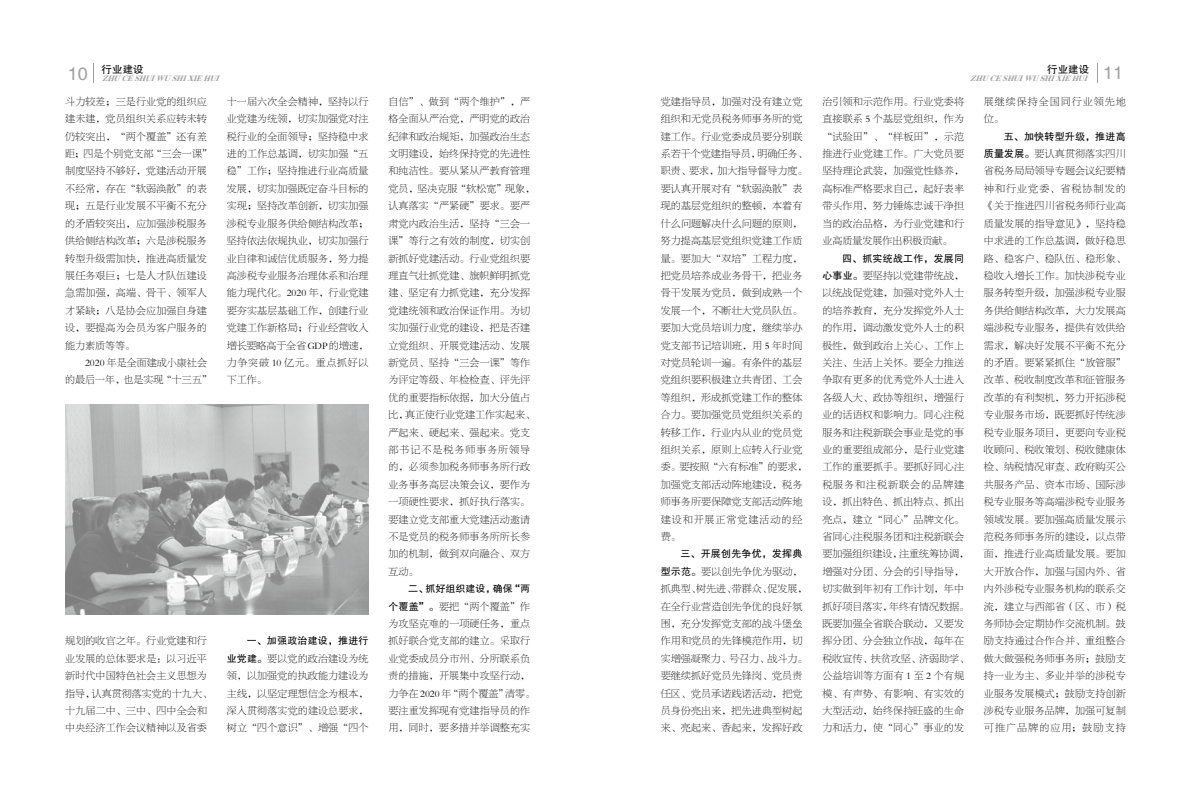
<style>
.page{position:relative;width:1191px;height:808px;background:#fff}
.page>*{position:absolute;margin:0;border:0;box-sizing:border-box;transform-origin:0 0}
.t1{font:18px "FZHTJW GB1 0";color:#9fa0a0}
.t2{font:10.5px "FZHTJW GB1 0";color:#000}
.t3{font:10px/17.4px "FZBSK GBK1 0";letter-spacing:.015em;color:#000}
.t4{font:10px "FZHTK GBK1 0";letter-spacing:.02em;color:#000}
.t5{font:10px/17.4px "FZBSK GBK1 0";letter-spacing:.1em;color:#000}
.t6{font:10px "FZHTK GBK1 0";color:#000}
.t7{font:italic 8px "FZXBSJW GB1 0";color:#9fa0a0}
.s1{font-family:"FZHTK GBK1 0"}
</style>
<div class="page">
<img style="left:65px;top:404px;width:304px;height:211px">
<p class="t2" style="left:102px;top:64px;width:43px">行业建设</p>
<p class="t2" style="left:1047px;top:63px;width:43px">行业建设</p>
<p class="t3" style="left:65px;top:93px;width:148px">斗力较差；三是行业党的组织应建未建，党员组织关系应转未转仍较突出，“两个覆盖”还有差距；四是个别党支部“三会一课”制度坚持不够好，党建活动开展不经常，存在“软弱涣散”的表现；五是行业发展不平衡不充分的矛盾较突出，应加强涉税服务供给侧结构改革；六是涉税服务转型升级需加快，推进高质量发展任务艰巨；七是人才队伍建设急需加强，高端、骨干、领军人才紧缺；八是协会应加强自身建设，要提高为会员为客户服务的能力素质等等。</p>
<p class="t3" style="left:65px;top:354px;width:148px;text-indent:20px">2020 年是全面建成小康社会的最后一年，也是实现“十三五”</p>
<h1 class="t1" style="left:68px;top:64px;width:21px">10</h1>
<p class="t7" style="left:102px;top:74px;width:122px">ZHUCESHUIWUSHIXIEHUI</p>
<p class="t7" style="left:970px;top:73px;width:122px">ZHUCESHUIWUSHIXIEHUI</p>
<h1 class="t1" style="left:1103px;top:63px;width:21px">11</h1>
<p class="t3" style="left:227px;top:93px;width:143px;text-align:justify">十一届六次全会精神，坚持以行业党建为统领，切实加强党对注税行业的全面领导；坚持稳中求进的工作总基调，切实加强“五稳”工作；坚持推进行业高质量发展，切实加强既定奋斗目标的实现；坚持改革创新，切实加强涉税专业服务供给侧结构改革；坚持依法依规执业，切实加强行业自律和诚信优质服务，努力提高涉税专业服务治理体系和治理能力现代化。2020 年，行业党建要夯实基层基础工作，创建行业党建工作新格局；行业经营收入增长要略高于全省GDP的增速，力争突破 10 亿元。重点抓好以下工作。</p>
<p class="t3" style="left:660px;top:93px;width:148px">党建指导员，加强对没有建立党组织和无党员税务师事务所的党建工作。行业党委成员要分别联系若干个党建指导员，明确任务、职责、要求，加大指导督导力度。要认真开展对有“软弱涣散”表现的基层党组织的整顿，本着有什么问题解决什么问题的原则，努力提高基层党组织党建工作质量。要加大“双培”工程力度，把党员培养成业务骨干，把业务骨干发展为党员，做到成熟一个发展一个，不断壮大党员队伍。要加大党员培训力度，继续举办党支部书记培训班，用 5 年时间对党员轮训一遍。有条件的基层党组织要积极建立共青团、工会等组织，形成抓党建工作的整体合力。要加强党员党组织关系的转移工作，行业内从业的党员党组织关系，原则上应转入行业党委。要按照“六有标准”的要求，加强党支部活动阵地建设，税务师事务所要保障党支部活动阵地建设和开展正常党建活动的经费。</p>
<p class="t4" style="left:680px;top:548px;width:123px">三、开展创先争优，发挥典</p>
<p class="t3" style="left:660px;top:563px;width:148px"><span class="s1">型示范。</span>要以创先争优为驱动，抓典型、树先进、带群众、促发展，在全行业营造创先争优的良好氛围，充分发挥党支部的战斗堡垒作用和党员的先锋模范作用，切实增强凝聚力、号召力、战斗力。要继续抓好党员先锋岗、党员责任区、党员承诺践诺活动，把党员身份亮出来，把先进典型树起来、亮起来、香起来，发挥好政</p>
<p class="t3" style="left:822px;top:93px;width:143px;text-align:justify">治引领和示范作用。行业党委将直接联系 5 个基层党组织，作为“试验田”、“样板田”，示范推进行业党建工作。广大党员要坚持理论武装，加强党性修养，高标准严格要求自己，起好表率带头作用，努力锤炼忠诚干净担当的政治品格，为行业党建和行业高质量发展作出积极贡献。</p>
<p class="t4" style="left:842px;top:253px;width:123px">四、抓实统战工作，发展同</p>
<p class="t3" style="left:822px;top:267px;width:148px"><span class="s1">心事业。</span>要坚持以党建带统战，以统战促党建，加强对党外人士的培养教育，充分发挥党外人士的作用，调动激发党外人士的积极性，做到政治上关心、工作上关注、生活上关怀。要全力推送争取有更多的优秀党外人士进入各级人大、政协等组织，增强行业的话语权和影响力。同心注税服务和注税新联会事业是党的事业的重要组成部分，是行业党建工作的重要抓手。要抓好同心注税服务和注税新联会的品牌建设，抓出特色、抓出特点、抓出亮点，建立“同心”品牌文化。省同心注税服务团和注税新联会要加强组织建设，注重统筹协调，增强对分团、分会的引导指导，切实做到年初有工作计划，年中抓好项目落实，年终有情况数据。既要加强全省联合联动，又要发挥分团、分会独立作战，每年在税收宣传、扶贫攻坚、济弱助学、公益培训等方面有 1 至 2 个有规模、有声势、有影响、有实效的大型活动，始终保持旺盛的生命力和活力，使“同心”事业的发</p>
<p class="t3" style="left:388px;top:93px;width:148px">自信”、做到“两个维护”，严格全面从严治党，严明党的政治纪律和政治规矩，加强政治生态文明建设，始终保持党的先进性和纯洁性。要从紧从严教育管理党员，坚决克服“软松宽”现象，认真落实“严紧硬”要求。要严肃党内政治生活，坚持“三会一课”等行之有效的制度，切实创新抓好党建活动。行业党组织要理直气壮抓党建、旗帜鲜明抓党建、坚定有力抓党建，充分发挥党建统领和政治保证作用。为切实加强行业党的建设，把是否建立党组织、开展党建活动、发展新党员、坚持“三会一课”等作为评定等级、年检检查、评先评优的重要指标依据，加大分值占比，真正使行业党建工作实起来、严起来、硬起来、强起来。党支部书记不是税务师事务所领导的，必须参加税务师事务所行政业务事务高层决策会议，要作为一项硬性要求，抓好执行落实。要建立党支部重大党建活动邀请不是党员的税务师事务所所长参加的机制，做到双向融合、双方互动。</p>
<p class="t6" style="left:408px;top:583px;width:123px">二、抓好组织建设，确保“两</p>
<p class="t3" style="left:388px;top:598px;width:148px"><span class="s1">个覆盖”。</span>要把“两个覆盖”作为攻坚克难的一项硬任务，重点抓好联合党支部的建立。采取行业党委成员分市州、分所联系负责的措施，开展集中攻坚行动，力争在 2020 年“两个覆盖”清零。要注重发挥现有党建指导员的作用，同时，要多措并举调整充实</p>
<p class="t5" style="left:984px;top:93px;width:143px">展继续保持全国同行业领先地位。</p>
<p class="t4" style="left:1003px;top:131px;width:123px">五、加快转型升级，推进高</p>
<p class="t3" style="left:984px;top:145px;width:143px;text-align:justify"><span class="s1">质量发展。</span>要认真贯彻落实四川省税务局局领导专题会议纪要精神和行业党委、省税协制发的《关于推进四川省税务师行业高质量发展的指导意见》，坚持稳中求进的工作总基调，做好稳思路、稳客户、稳队伍、稳形象、稳收入增长工作。加快涉税专业服务转型升级，加强涉税专业服务供给侧结构改革，大力发展高端涉税专业服务，提供有效供给需求，解决好发展不平衡不充分的矛盾。要紧紧抓住“放管服”改革、税收制度改革和征管服务改革的有利契机，努力开拓涉税专业服务市场，既要抓好传统涉税专业服务项目，更要向专业税收顾问、税收策划、税收健康体检、纳税情况审查、政府购买公共服务产品、资本市场、国际涉税专业服务等高端涉税专业服务领域发展。要加强高质量发展示范税务师事务所的建设，以点带面，推进行业高质量发展。要加大开放合作，加强与国内外、省内外涉税专业服务机构的联系交流，建立与西部省（区、市）税务师协会定期协作交流机制。鼓励支持通过合作合并、重组整合做大做强税务师事务所；鼓励支持一业为主、多业并举的涉税专业服务发展模式；鼓励支持创新涉税专业服务品牌，加强可复制可推广品牌的应用；鼓励支持</p>
<p class="t3" style="left:65px;top:632px;width:148px">规划的收官之年。行业党建和行业发展的总体要求是：以习近平新时代中国特色社会主义思想为指导，认真贯彻落实党的十九大、十九届二中、三中、四中全会和中央经济工作会议精神以及省委</p>
<p class="t4" style="left:247px;top:635px;width:123px">一、加强政治建设，推进行</p>
<p class="t3" style="left:227px;top:650px;width:143px;text-align:justify"><span class="s1">业党建。</span>要以党的政治建设为统领，以加强党的执政能力建设为主线，以坚定理想信念为根本，深入贯彻落实党的建设总要求，树立“四个意识”、增强“四个</p>
</div>
